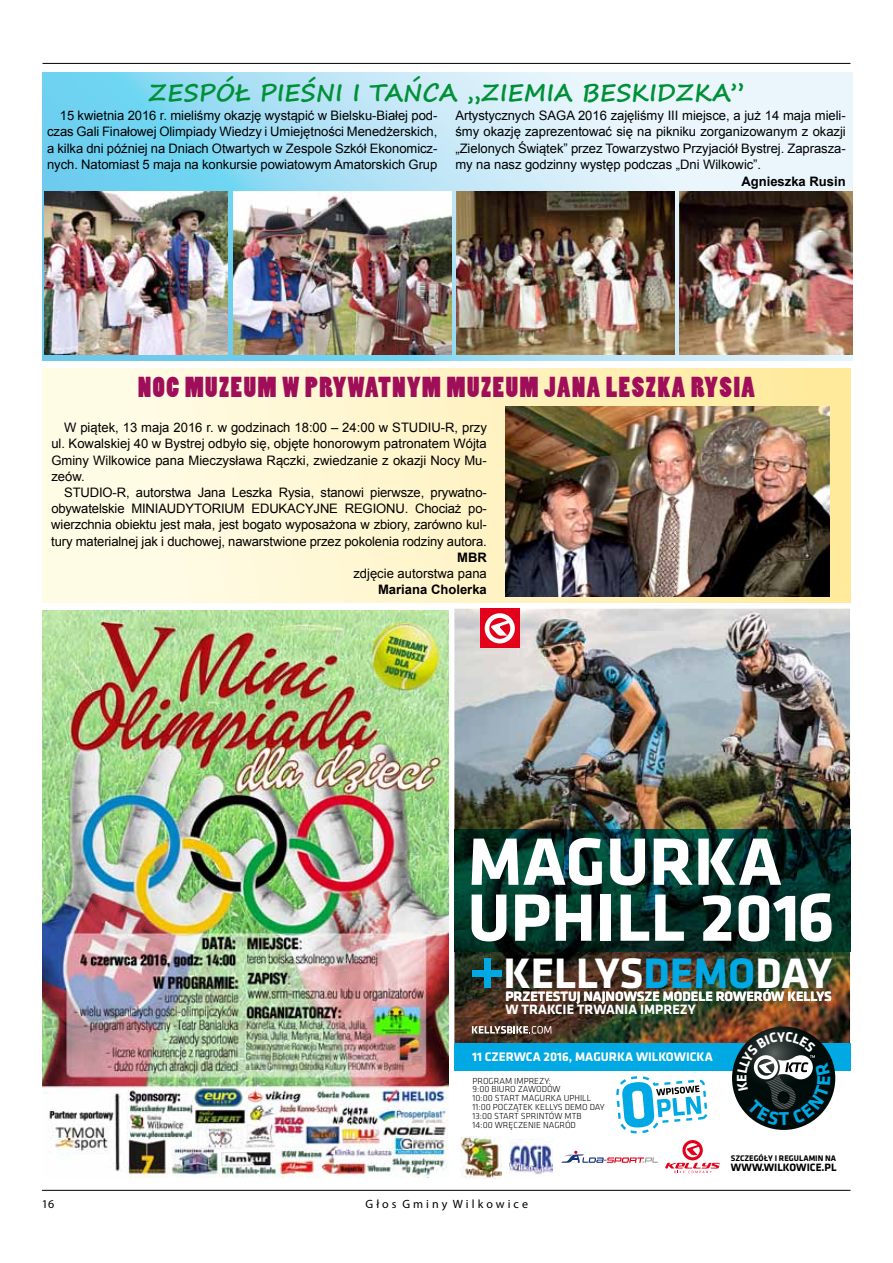
<style>
.page{position:relative;width:893px;height:1263px;background:#fff}
.page>*{position:absolute;margin:0;border:0;box-sizing:border-box;transform-origin:0 0}
.t1{font:700 44.25px "Klavika Basic";color:#fff}
.t2{font:27px "Poplar Std";letter-spacing:.06em;color:#9f0e58}
.t3{font:700 24px "Segoe Print";color:#009037}
.t4{font:700 14.25px "Klavika Basic";color:#fff}
.t5{font:700 13.95px/13.2px "Klavika Basic";color:#fff}
.t6{font:13.05px/16.2px "Arial";letter-spacing:-.005em;color:#000;text-align:justify}
.t7{font:700 13.05px "Arial";color:#000}
.t8{font:700 12.9px "Klavika Basic";color:#fff}
.t9{font:12px "Myriad Pro";color:#000}
.t10{font:700 11.1px "Klavika Basic";color:#000}
.t11{font:300 9px/8.9px "Klavika Basic";color:#000}
.t12{font:700 8.4px "Klavika Basic";color:#000}
.s1{color:#00a9e4}
</style>
<div class="page">
<hr style="left:42px;top:1190px;width:808px;height:1px;background:#000">
<hr style="left:43px;top:63px;width:807px;height:1px;background:#000">
<svg style="left:43px;top:72px;width:809px;height:288px"></svg>
<div style="left:43px;top:369px;width:807px;height:234px;background:linear-gradient(to right,#fffeef,#fee99c)"></div>
<img style="left:454px;top:609px;width:396px;height:434px">
<img style="left:454px;top:829px;width:396px;height:122px">
<div style="left:480px;top:609px;width:39px;height:39px;background:#e2001a"></div>
<svg style="left:485px;top:613px;width:30px;height:30px"></svg>
<div style="left:454px;top:1043px;width:396px;height:27px;background:#00a9e4"></div>
<svg style="left:732px;top:1027px;width:103px;height:103px"></svg>
<svg style="left:472px;top:1026px;width:79px;height:8px"></svg>
<div style="left:484px;top:959px;width:6px;height:29px;background:#00a9e4"></div>
<div style="left:472px;top:970px;width:30px;height:7px;background:#00a9e4"></div>
<svg style="left:665px;top:1140px;width:55px;height:33px"></svg>
<svg style="left:561px;top:1151px;width:97px;height:12px"></svg>
<img style="left:509px;top:1138px;width:43px;height:37px">
<img style="left:461px;top:1136px;width:40px;height:42px">
<svg style="left:472px;top:838px;width:130px;height:47px"></svg>
<svg style="left:610px;top:838px;width:35px;height:47px"></svg>
<svg style="left:654px;top:838px;width:127px;height:47px"></svg>
<svg style="left:472px;top:894px;width:34px;height:47px"></svg>
<svg style="left:515px;top:894px;width:34px;height:47px"></svg>
<svg style="left:556px;top:894px;width:35px;height:47px"></svg>
<div style="left:601px;top:894px;width:10px;height:47px;background:#fff"></div>
<svg style="left:620px;top:894px;width:29px;height:47px"></svg>
<svg style="left:655px;top:894px;width:29px;height:47px"></svg>
<svg style="left:703px;top:895px;width:28px;height:46px"></svg>
<svg style="left:739px;top:895px;width:56px;height:46px"></svg>
<svg style="left:801px;top:893px;width:30px;height:49px"></svg>
<svg style="left:616px;top:1076px;width:91px;height:57px"></svg>
<img style="left:43px;top:610px;width:405px;height:568px">
<img style="left:44px;top:192px;width:184px;height:163px">
<img style="left:233px;top:192px;width:219px;height:163px">
<img style="left:457px;top:192px;width:217px;height:163px">
<img style="left:680px;top:192px;width:172px;height:163px">
<img style="left:506px;top:406px;width:324px;height:190px">
<svg style="left:737px;top:1032px;width:93px;height:93px"></svg>
<h3 class="t3" style="left:148px;top:70px;width:597px">ZESPÓŁ PIEŚNI I TAŃCA „ZIEMIA BESKIDZKA”</h3>
<p class="t6" style="left:47px;top:108px;width:392px;text-indent:13px">15 kwietnia 2016 r. mieliśmy okazję wystąpić w Bielsku-Białej pod&shy;czas Gali Finałowej Olimpiady Wiedzy i Umiejętności Menedżerskich, a kilka dni później na Dniach Otwartych w Zespole Szkół Ekonomicz&shy;nych. Natomiast 5 maja na konkursie powiatowym Amatorskich Grup</p>
<p class="t6" style="left:455px;top:108px;width:392px">Artystycznych SAGA 2016 zajęliśmy III miejsce, a już 14 maja mieli&shy;śmy okazję zaprezentować się na pikniku zorganizowanym z okazji „Zielonych Świątek” przez Towarzystwo Przyjaciół Bystrej. Zaprasza&shy;my na nasz godzinny występ podczas „Dni Wilkowic”.</p>
<p class="t7" style="left:741px;top:173px;width:106px">Agnieszka Rusin</p>
<h2 class="t2" style="left:138px;top:372px;width:618px">NOC MUZEUM W PRYWATNYM MUZEUM JANA LESZKA RYSIA</h2>
<p class="t6" style="left:51px;top:420px;width:437px;text-indent:13px">W piątek, 13 maja 2016 r. w godzinach 18:00 – 24:00 w STUDIU-R, przy ul. Kowalskiej 40 w Bystrej odbyło się, objęte honorowym patronatem Wójta Gminy Wilkowice pana Mieczysława Rączki, zwiedzanie z okazji Nocy Mu&shy;zeów.</p>
<p class="t6" style="left:51px;top:484px;width:437px;text-indent:13px">STUDIO-R, autorstwa Jana Leszka Rysia, stanowi pierwsze, prywatno&shy;obywatelskie MINIAUDYTORIUM EDUKACYJ NE REGIONU. Chociaż po&shy;wierzchnia obiektu jest mała, jest bogato wyposażona w zbiory, zarówno kul&shy;tury materialnej jak i duchowej, nawarstwione przez pokolenia rodziny autora.</p>
<p class="t7" style="left:457px;top:549px;width:31px">MBR</p>
<p class="t6" style="left:353px;top:565px;width:135px">zdjęcie autorstwa pana</p>
<p class="t7" style="left:378px;top:581px;width:110px">Mariana Cholerka</p>
<h1 class="t1" style="left:503px;top:941px;width:330px">KELLYS<span class="s1">DEMO</span>DAY</h1>
<p class="t5" style="left:505px;top:989px;width:328px">PRZETESTUJ NAJNOWSZE MODELE ROWERÓW KELLYS<br>W TRAKCIE TRWANIA IMPREZY</p>
<p class="t8" style="left:472px;top:1048px;width:242px">11 CZERWCA 2016, MAGURKA WILKOWICKA</p>
<p class="t11" style="left:473px;top:1076px;width:134px">PROGRAM IMPREZY:<br>9:00 BIURO ZAWODÓW<br>10:00 START MAGURKA UPHILL<br>11:00 POCZĄTEK KELLYS DEMO DAY<br>13:00 START SPRINTÓW MTB<br>14:00 WRĘCZENIE NAGRÓD</p>
<p class="t9" style="left:42px;top:1196px;width:14px">16</p>
<p class="t9" style="left:366px;top:1196px;width:164px">G ł o s G m i n y W i l k o w i c e</p>
<p class="t4" style="left:731px;top:1081px;width:9px;rotate:-90deg">E</p>
<p class="t12" style="left:731px;top:1152px;width:107px">SZCZEGÓŁY I REGULAMIN NA</p>
<p class="t10" style="left:731px;top:1159px;width:107px">WWW.WILKOWICE.PL</p>
</div>
